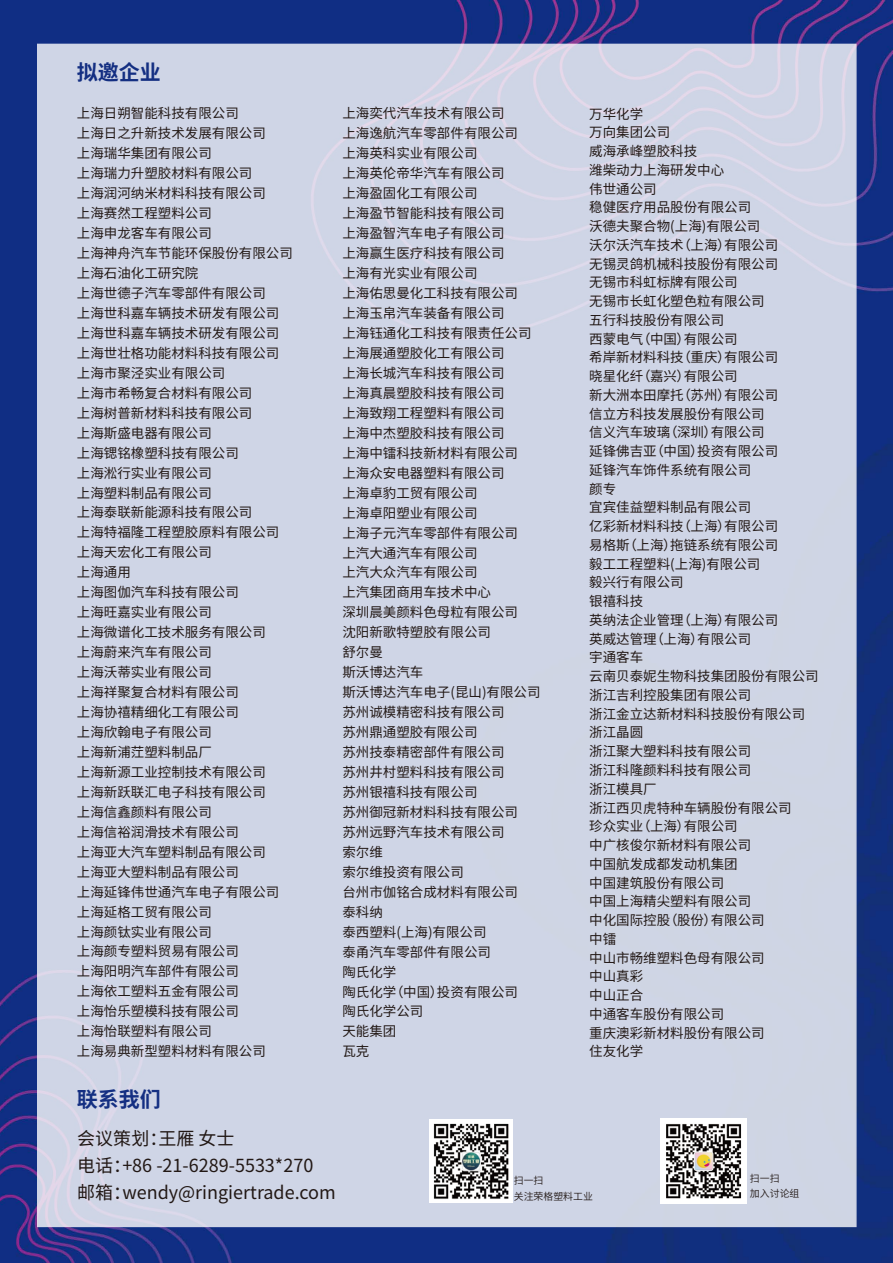
<style>
.page{position:relative;width:893px;height:1263px;background:#fff}
.page>*{position:absolute;margin:0;border:0;box-sizing:border-box;transform-origin:0 0}
.t1{font:700 21px "Source Han Sans CN";color:#142f82}
.t2{font:18px/27px "Source Han Sans CN";color:#221815}
.t3{font:13.5px/20px "Source Han Sans CN";color:#221815}
.t4{font:9.9px/15.3px "Source Han Sans CN";color:#221815}
</style>
<div class="page">
<img style="left:0;top:0;width:893px;height:1263px">
<div style="left:37px;top:44px;width:820px;height:1183px;background:#cfd5e6;border:2px solid #fff"></div>
<img style="left:429px;top:1120px;width:84px;height:83px">
<img style="left:661px;top:1118px;width:85px;height:86px">
<h1 class="t1" style="left:77px;top:60px;width:85px">拟邀企业</h1>
<p class="t3" style="left:77px;top:104px;width:217px">上海日朔智能科技有限公司<br>上海日之升新技术发展有限公司<br>上海瑞华集团有限公司<br>上海瑞力升塑胶材料有限公司<br>上海润河纳米材料科技有限公司<br>上海赛然工程塑料公司<br>上海申龙客车有限公司<br>上海神舟汽车节能环保股份有限公司上海石油化工研究院<br>上海世德子汽车零部件有限公司<br>上海世科嘉车辆技术研发有限公司上海世科嘉车辆技术研发有限公司上海世壮格功能材料科技有限公司上海市聚泾实业有限公司<br>上海市希畅复合材料有限公司<br>上海树普新材料科技有限公司<br>上海斯盛电器有限公司<br>上海锶铭橡塑科技有限公司<br>上海淞行实业有限公司<br>上海塑料制品有限公司<br>上海泰联新能源科技有限公司<br>上海特福隆工程塑胶原料有限公司上海天宏化工有限公司<br>上海通用<br>上海图伽汽车科技有限公司<br>上海旺嘉实业有限公司<br>上海微谱化工技术服务有限公司<br>上海蔚来汽车有限公司<br>上海沃蒂实业有限公司<br>上海祥聚复合材料有限公司<br>上海协禧精细化工有限公司<br>上海欣翰电子有限公司<br>上海新浦茳塑料制品厂<br>上海新源工业控制技术有限公司<br>上海新跃联汇电子科技有限公司<br>上海信鑫颜料有限公司<br>上海信裕润滑技术有限公司<br>上海亚大汽车塑料制品有限公司<br>上海亚大塑料制品有限公司<br>上海延锋伟世通汽车电子有限公司上海延格工贸有限公司<br>上海颜钛实业有限公司<br>上海颜专塑料贸易有限公司<br>上海阳明汽车部件有限公司<br>上海依工塑料五金有限公司<br>上海怡乐塑模科技有限公司<br>上海怡联塑料有限公司<br>上海易典新型塑料材料有限公司</p>
<p class="t3" style="left:342px;top:104px;width:200px">上海奕代汽车技术有限公司<br>上海逸航汽车零部件有限公司<br>上海英科实业有限公司<br>上海英伦帝华汽车有限公司<br>上海盈固化工有限公司<br>上海盈节智能科技有限公司<br>上海盈智汽车电子有限公司<br>上海赢生医疗科技有限公司<br>上海有光实业有限公司<br>上海佑思曼化工科技有限公司<br>上海玉帛汽车装备有限公司<br>上海钰通化工科技有限责任公司上海展通塑胶化工有限公司<br>上海长城汽车科技有限公司<br>上海真晨塑胶科技有限公司<br>上海致翔工程塑料有限公司<br>上海中杰塑胶科技有限公司<br>上海中镭科技新材料有限公司<br>上海众安电器塑料有限公司<br>上海卓豹工贸有限公司<br>上海卓阳塑业有限公司<br>上海子元汽车零部件有限公司<br>上汽大通汽车有限公司<br>上汽大众汽车有限公司<br>上汽集团商用车技术中心<br>深圳晨美颜料色母粒有限公司<br>沈阳新歌特塑胶有限公司<br>舒尔曼<br>斯沃博达汽车<br>斯沃博达汽车电子(昆山)有限公司苏州诚模精密科技有限公司<br>苏州鼎通塑胶有限公司<br>苏州技泰精密部件有限公司<br>苏州井村塑料科技有限公司<br>苏州银禧科技有限公司<br>苏州御冠新材料科技有限公司<br>苏州远野汽车技术有限公司<br>索尔维<br>索尔维投资有限公司<br>台州市伽铭合成材料有限公司<br>泰科纳<br>泰西塑料(上海)有限公司<br>泰甬汽车零部件有限公司<br>陶氏化学<br>陶氏化学（中国）投资有限公司<br>陶氏化学公司<br>天能集团<br>瓦克</p>
<p class="t3" style="left:589px;top:105px;width:231px;line-height:18.8px">万华化学<br>万向集团公司<br>威海承峰塑胶科技<br>潍柴动力上海研发中心<br>伟世通公司<br>稳健医疗用品股份有限公司<br>沃德夫聚合物(上海)有限公司<br>沃尔沃汽车技术（上海）有限公司<br>无锡灵鸽机械科技股份有限公司<br>无锡市科虹标牌有限公司<br>无锡市长虹化塑色粒有限公司<br>五行科技股份有限公司<br>西蒙电气（中国）有限公司<br>希岸新材料科技（重庆）有限公司<br>晓星化纤（嘉兴）有限公司<br>新大洲本田摩托（苏州）有限公司<br>信立方科技发展股份有限公司<br>信义汽车玻璃（深圳）有限公司<br>延锋佛吉亚（中国）投资有限公司<br>延锋汽车饰件系统有限公司<br>颜专<br>宜宾佳益塑料制品有限公司<br>亿彩新材料科技（上海）有限公司<br>易格斯（上海）拖链系统有限公司<br>毅工工程塑料(上海)有限公司<br>毅兴行有限公司<br>银禧科技<br>英纳法企业管理（上海）有限公司<br>英威达管理（上海）有限公司<br>宇通客车<br>云南贝泰妮生物科技集团股份有限公司浙江吉利控股集团有限公司<br>浙江金立达新材料科技股份有限公司浙江晶圆<br>浙江聚大塑料科技有限公司<br>浙江科隆颜料科技有限公司<br>浙江模具厂<br>浙江西贝虎特种车辆股份有限公司<br>珍众实业（上海）有限公司<br>中广核俊尔新材料有限公司<br>中国航发成都发动机集团<br>中国建筑股份有限公司<br>中国上海精尖塑料有限公司<br>中化国际控股（股份）有限公司<br>中镭<br>中山市畅维塑料色母有限公司<br>中山真彩<br>中山正合<br>中通客车股份有限公司<br>重庆澳彩新材料股份有限公司<br>住友化学</p>
<h1 class="t1" style="left:77px;top:1087px;width:85px">联系我们</h1>
<h2 class="t2" style="left:77px;top:1126px;width:260px">会议策划：王雁 女士<br>电话：+86 -21-6289-5533*270邮箱：wendy@ringiertrade.com</h2>
<p class="t4" style="left:514px;top:1173px;width:81px">扫一扫<br>关注荣格塑料工业</p>
<p class="t4" style="left:750px;top:1171px;width:51px">扫一扫<br>加入讨论组</p>
</div>
